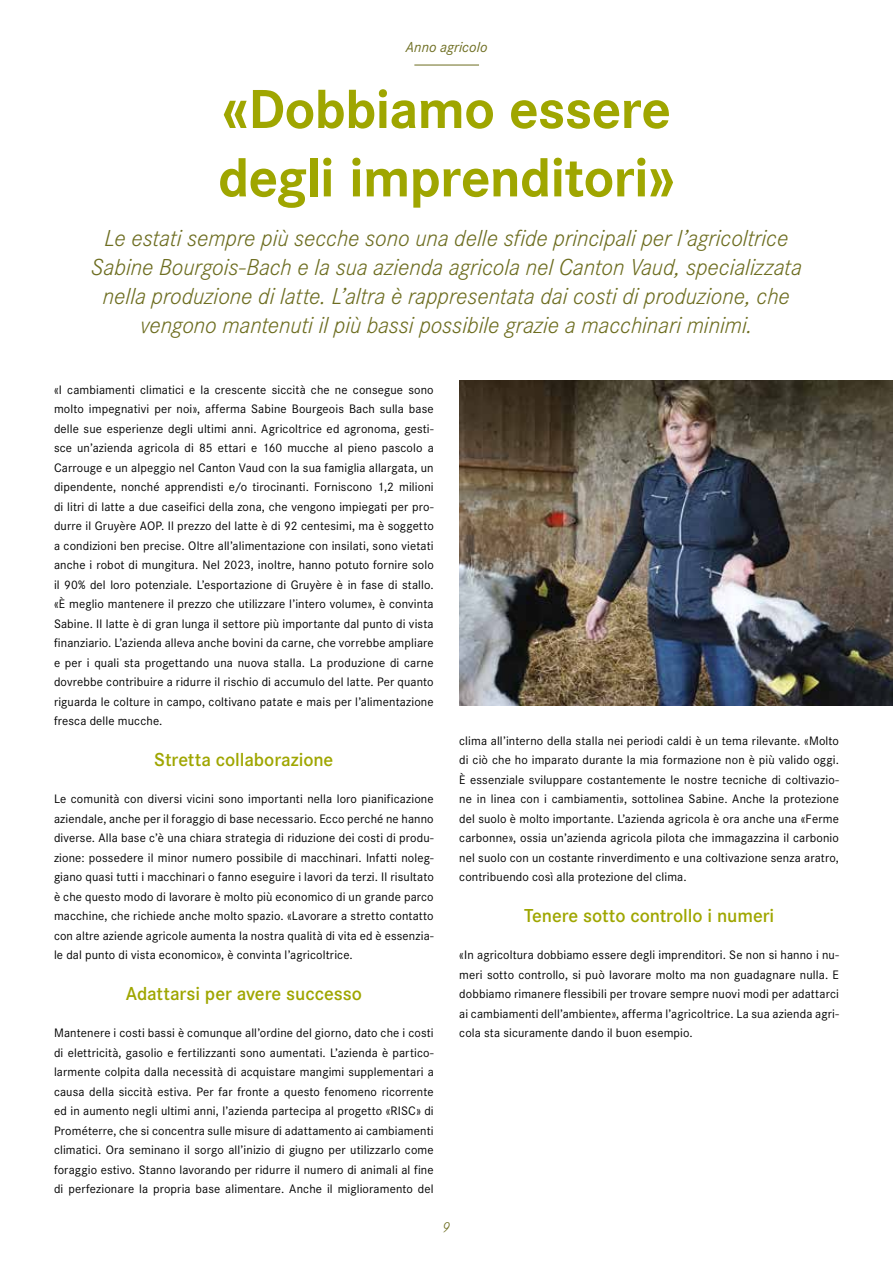
<style>
.page{position:relative;width:893px;height:1263px;background:#fff}
.page>*{position:absolute;margin:0;border:0;box-sizing:border-box;transform-origin:0 0}
.t1{font:700 57px/68.4px "Corporate S";letter-spacing:-.015em;color:#9fa600}
.t2{font:italic 300 24px/28.8px "Corporate S";letter-spacing:-.005em;color:#6d6d20;text-align:center}
.t3{font:600 19.5px "Corporate S";letter-spacing:-.005em;color:#9fa600}
.t4{font:italic 15px "Corporate S";letter-spacing:.005em;color:#6d6d20}
.t5{font:italic 300 15px "Corporate S";color:#6d6d20}
.t6{font:12.75px/19.5px "Corporate S";letter-spacing:.01em;color:#000;text-align:justify}
</style>
<div class="page">
<hr style="left:414px;top:65px;width:65px;height:1px;background:#6d6d20">
<img style="left:459px;top:381px;width:434px;height:325px">
<p class="t4" style="left:406px;top:39px;width:83px">Anno agricolo</p>
<h1 class="t1" style="left:218px;top:76px;width:458px">«Dobbiamo essere degli imprenditori»</h1>
<p class="t2" style="left:91px;top:224px;width:712px">Le estati sempre più secche sono una delle sfide principali per l’agricoltrice Sabine Bourgois-Bach e la sua azienda agricola nel Canton Vaud, specializzata nella produzione di latte. L’altra è rappresentata dai costi di produzione, che vengono mantenuti il più bassi possibile grazie a macchinari minimi.</p>
<p class="t6" style="left:54px;top:380px;width:381px">«I cambiamenti climatici e la crescente siccità che ne consegue sono molto impegnativi per noi», afferma Sabine Bourgeois Bach sulla base delle sue esperienze degli ultimi anni. Agricoltrice ed agronoma, gesti&shy;sce un’azienda agricola di 85 ettari e 160 mucche al pieno pascolo a Carrouge e un alpeggio nel Canton Vaud con la sua famiglia allargata, un dipendente, nonché apprendisti e/o tirocinanti. Forniscono 1,2 milioni di litri di latte a due caseifici della zona, che vengono impiegati per pro&shy;durre il Gruyère AOP. Il prezzo del latte è di 92 centesimi, ma è soggetto a condizioni ben precise. Oltre all’alimentazione con insilati, sono vietati anche i robot di mungitura. Nel 2023, inoltre, hanno potuto fornire solo il 90% del loro potenziale. L’esportazione di Gruyère è in fase di stallo. «È meglio mantenere il prezzo che utilizzare l’intero volume», è convinta Sabine. Il latte è di gran lunga il settore più importante dal punto di vista finanziario. L’azienda alleva anche bovini da carne, che vorrebbe ampliare e per i quali sta progettando una nuova stalla. La produzione di carne dovrebbe contribuire a ridurre il rischio di accumulo del latte. Per quanto riguarda le colture in campo, coltivano patate e mais per l’alimentazione fresca delle mucche.</p>
<h3 class="t3" style="left:154px;top:748px;width:181px">Stretta collaborazione</h3>
<p class="t6" style="left:54px;top:789px;width:381px">Le comunità con diversi vicini sono importanti nella loro pianificazione aziendale, anche per il foraggio di base necessario. Ecco perché ne hanno diverse. Alla base c’è una chiara strategia di riduzione dei costi di produ&shy;zione: possedere il minor numero possibile di macchinari. Infatti noleg&shy;giano quasi tutti i macchinari o fanno eseguire i lavori da terzi. Il risultato è che questo modo di lavorare è molto più economico di un grande parco macchine, che richiede anche molto spazio. «Lavorare a stretto contatto con altre aziende agricole aumenta la nostra qualità di vita ed è essenzia&shy;le dal punto di vista economico», è convinta l’agricoltrice.</p>
<h3 class="t3" style="left:126px;top:982px;width:238px">Adattarsi per avere successo</h3>
<p class="t6" style="left:54px;top:1023px;width:381px">Mantenere i costi bassi è comunque all’ordine del giorno, dato che i costi di elettricità, gasolio e fertilizzanti sono aumentati. L’azienda è partico&shy;larmente colpita dalla necessità di acquistare mangimi supplementari a causa della siccità estiva. Per far fronte a questo fenomeno ricorrente ed in aumento negli ultimi anni, l’azienda partecipa al progetto «RISC» di Prométerre, che si concentra sulle misure di adattamento ai cambiamenti climatici. Ora seminano il sorgo all’inizio di giugno per utilizzarlo come foraggio estivo. Stanno lavorando per ridurre il numero di animali al fine di perfezionare la propria base alimentare. Anche il miglioramento del</p>
<p class="t6" style="left:459px;top:731px;width:381px">clima all’interno della stalla nei periodi caldi è un tema rilevante. «Molto di ciò che ho imparato durante la mia formazione non è più valido oggi.<br>È essenziale sviluppare costantemente le nostre tecniche di coltivazio&shy;ne in linea con i cambiamenti», sottolinea Sabine. Anche la protezione del suolo è molto importante. L’azienda agricola è ora anche una «Ferme carbonne», ossia un’azienda agricola pilota che immagazzina il carbonio nel suolo con un costante rinverdimento e una coltivazione senza aratro, contribuendo così alla protezione del clima.</p>
<h3 class="t3" style="left:524px;top:904px;width:252px">Tenere sotto controllo i numeri</h3>
<p class="t6" style="left:459px;top:945px;width:381px">«In agricoltura dobbiamo essere degli imprenditori. Se non si hanno i nu&shy;meri sotto controllo, si può lavorare molto ma non guadagnare nulla. E dobbiamo rimanere flessibili per trovare sempre nuovi modi per adattarci ai cambiamenti dell’ambiente», afferma l’agricoltrice. La sua azienda agri&shy;cola sta sicuramente dando il buon esempio.</p>
<p class="t5" style="left:443px;top:1219px;width:9px">9</p>
</div>
